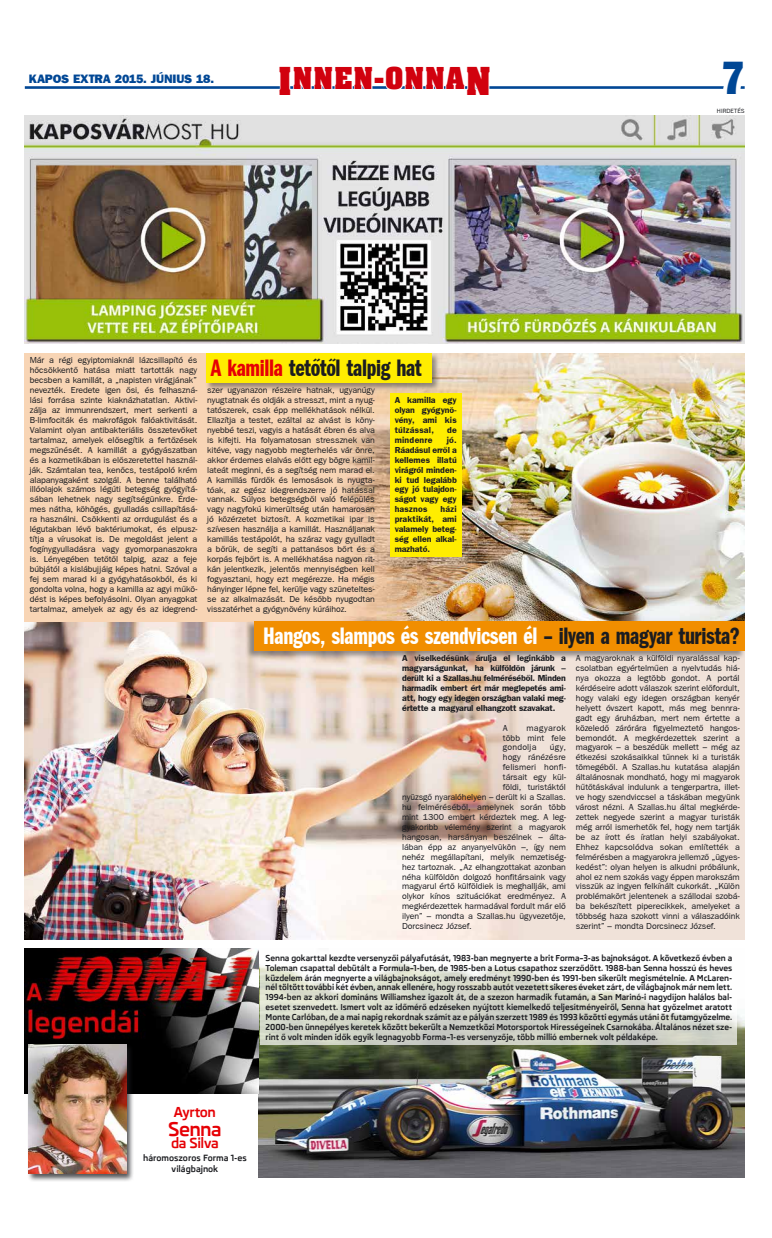
<style>
.page{position:relative;width:772px;height:1238px;background:#fff}
.page>*{position:absolute;margin:0;border:0;box-sizing:border-box;transform-origin:0 0}
.t1{font:800 46.99px "Frankfurt Gothic";color:#004795;scale:.82 1}
.t2{font:700 25.64px "Aardvark";letter-spacing:.04em;color:#d1010e}
.t3{font:600 extra-condensed 24.5px "Franklin Gothic Itc TEE";letter-spacing:-.015em;color:#fff}
.t4{font:600 extra-condensed 24.5px "Franklin Gothic Itc TEE";letter-spacing:-.015em;color:#1b1c20}
.t5{font:700 19.25px "Skoda Pro";letter-spacing:-.035em;color:#e60005}
.t6{font:700 14px "Skoda Pro";letter-spacing:-.03em;color:#e60005}
.t7{font:800 12.25px "Frankfurt Gothic";letter-spacing:-.015em;color:#004795}
.t8{font:8.75px/9.9px "Frankfurt Gothic";letter-spacing:-.005em;color:#1b1c20;text-align:justify}
.t9{font:700 8.75px/9.9px "Frankfurt Gothic";letter-spacing:-.005em;color:#1b1c20;text-align:justify}
.t10{font:700 8.75px/10.5px "Skoda Pro";letter-spacing:-.005em;color:#1b1c20;text-align:center}
.t11{font:700 8.75px "Frankfurt Gothic";letter-spacing:.03em;color:#1b1c20}
.t12{font:700 8.31px/9.9px "Skoda Pro";letter-spacing:-.01em;color:#1b1c20;text-align:justify}
.t13{font:6.12px "Frankfurt Gothic";letter-spacing:.01em;color:#1b1c20}
.s1{font-size:32.73px}
.s2{color:#e60005}
.s3{color:#1b1c20}
</style>
<div class="page">
<img style="left:25px;top:621px;width:719px;height:318px">
<hr style="left:25px;top:86px;width:719px;height:3px;background:#004795">
<svg style="left:277px;top:86px;width:97px;height:3px"></svg>
<svg style="left:384px;top:86px;width:107px;height:3px"></svg>
<svg style="left:713px;top:86px;width:32px;height:3px"></svg>
<img style="left:258px;top:950px;width:486px;height:227px">
<svg style="left:260px;top:953px;width:477px;height:91px"></svg>
<img style="left:25px;top:949px;width:233px;height:145px">
<div style="left:27px;top:1043px;width:107px;height:139px;background:#1b1c20;opacity:.75"></div>
<img style="left:29px;top:1044px;width:97px;height:129px">
<img style="left:25px;top:115px;width:719px;height:229px">
<img style="left:25px;top:353px;width:719px;height:268px">
<div style="left:205px;top:352px;width:235px;height:40px;background:#1b1c20;opacity:.45"></div>
<div style="left:206px;top:353px;width:226px;height:30px;background:#ffed00"></div>
<div style="left:389px;top:393px;width:72px;height:164px;background:#ffed00"></div>
<div style="left:245px;top:620px;width:501px;height:39px;background:#1b1c20;opacity:.45"></div>
<div style="left:254px;top:621px;width:490px;height:30px;background:#f18e00"></div>
<h3 class="t7" style="left:29px;top:71px;width:187px">KAPOS EXTRA 2015. JÚNIUS 18.</h3>
<h2 class="t2" style="left:278px;top:61px;width:214px"><span class="s1">I</span>NNEN-ONNA<span class="s1">N</span></h2>
<h1 class="t1" style="left:721px;top:50px;width:30px">7</h1>
<p class="t13" style="left:716px;top:107px;width:29px">HIRDETÉS</p>
<p class="t8" style="left:30px;top:355px;width:169px">Már a régi egyiptomiaknál lázcsillapító és hőcsökkentő hatása miatt tartották nagy becsben a kamillát, a „napisten virágjának” nevezték. Eredete igen ősi, és felhaszná&shy;lási forrása szinte kiaknázhatatlan. Aktivi&shy;zálja az immunrendszert, mert serkenti a B-limfociták és makrofágok falóaktivitását.<br>Valamint olyan antibakteriális összetevőket tartalmaz, amelyek elősegítik a fertőzések megszűnését. A kamillát a gyógyászatban és a kozmetikában is előszeretettel használ&shy;ják. Számtalan tea, kenőcs, testápoló krém alapanyagaként szolgál. A benne található illóolajok számos légúti betegség gyógyítá&shy;sában lehetnek nagy segítségünkre. Érde&shy;mes nátha, köhögés, gyulladás csillapításá&shy;ra használni. Csökkenti az orrdugulást és a légutakban lévő baktériumokat, és elpusz&shy;títja a vírusokat is. De megoldást jelent a fogínygyulladásra vagy gyomorpanaszokra is. Lényegében tetőtől talpig, azaz a feje búbjától a kislábujjáig képes hatni. Szóval a fej sem marad ki a gyógyhatásokból, és ki gondolta volna, hogy a kamilla az agyi műkö&shy;dést is képes befolyásolni. Olyan anyagokat tartalmaz, amelyek az agy és az idegrend-</p>
<h3 class="t4" style="left:211px;top:354px;width:212px"><span class="s2">A kamilla</span> tetőtől talpig hat</h3>
<p class="t9" style="left:394px;top:395px;width:64px">A kamilla egy olyan gyógynö&shy;vény, ami kis túlzással,</p>
<p class="t8" style="left:207px;top:385px;width:169px">szer ugyanazon részeire hatnak, ugyanúgy nyugtatnak és oldják a stresszt, mint a nyug&shy;tatószerek, csak épp mellékhatások nélkül.<br>Ellazítja a testet, ezáltal az alvást is kön - nyebbé teszi, vagyis a hatását ébren és alva is kifejti. Ha folyamatosan stressznek van kitéve, vagy nagyobb megterhelés vár önre, akkor érdemes elalvás előtt egy bögre kamil&shy;lateát meginni, és a segítség nem marad el.<br>A kamillás fürdők és lemosások is nyugta&shy;tóak, az egész idegrendszerre jó hatással vannak. Súlyos betegségből való felépülés vagy nagyfokú kimerültség után hamarosan jó közérzetet biztosít. A kozmetikai ipar is szívesen használja a kamillát. Használjanak kamillás testápolót, ha száraz vagy gyulladt a bőrük, de segíti a pattanásos bőrt és a korpás fejbőrt is. A mellékhatása nagyon rit&shy;kán jelentkezik, jelentős mennyiségben kell fogyasztani, hogy ezt megérezze. Ha mégis hányinger lépne fel, kerülje vagy szüneteltes&shy;se az alkalmazását. De később nyugodtan visszatérhet a gyógynövény kúráihoz.</p>
<p class="t9" style="left:447px;top:425px;width:11px">de</p>
<p class="t9" style="left:394px;top:435px;width:64px;text-indent:52px">jó.<br>Ráadásul erről a kellemes illatú virágról minden&shy;ki tud legalább egy jó tulajdon&shy;ságot vagy egy hasznos</p>
<p class="t11" style="left:394px;top:435px;width:39px">mindenre</p>
<p class="t9" style="left:394px;top:504px;width:64px;text-indent:46px">házi praktikát, ami valamely beteg&shy;ség ellen alkal&shy;mazható.</p>
<h3 class="t3" style="left:263px;top:622px;width:478px">Hangos, slampos és szendvicsen él <span class="s3">– ilyen a magyar turista?</span></h3>
<p class="t9" style="left:402px;top:653px;width:165px">A viselkedésünk árulja el leginkább a magyarságunkat, ha külföldön járunk – derült ki a Szallas.hu felméréséből. Minden harmadik embert ért már meglepetés ami&shy;att, hogy egy idegen országban valaki meg&shy;értette a magyarul elhangzott szavakat.</p>
<p class="t8" style="left:502px;top:722px;width:6px">A</p>
<p class="t8" style="left:502px;top:722px;width:65px;text-indent:23px">magyarok több mint fele gondolja</p>
<p class="t8" style="left:550px;top:742px;width:18px">úgy,</p>
<p class="t8" style="left:502px;top:752px;width:65px">hogy ránézésre</p>
<p class="t8" style="left:502px;top:762px;width:65px">felismeri honfi-</p>
<p class="t8" style="left:502px;top:772px;width:65px">társait egy kül-</p>
<p class="t8" style="left:502px;top:782px;width:65px">földi, turistáktól</p>
<p class="t8" style="left:402px;top:792px;width:165px">nyüzsgő nyaralóhelyen – derült ki a Szallas.</p>
<p class="t8" style="left:402px;top:802px;width:165px">hu felméréséből, amelynek során több</p>
<p class="t8" style="left:402px;top:812px;width:165px">mint 1300 embert kérdeztek meg. A leg-</p>
<p class="t8" style="left:402px;top:822px;width:165px">gyakoribb vélemény szerint a magyarok</p>
<p class="t8" style="left:402px;top:832px;width:165px">hangosan, harsányan beszélnek – álta-</p>
<p class="t8" style="left:402px;top:842px;width:165px">lában épp az anyanyelvükön –, így nem</p>
<p class="t8" style="left:402px;top:851px;width:165px">nehéz megállapítani, melyik nemzetiség-</p>
<p class="t8" style="left:402px;top:861px;width:165px">hez tartoznak. „Az elhangzottakat azonban</p>
<p class="t8" style="left:402px;top:871px;width:165px">néha külföldön dolgozó honfitársaink vagy</p>
<p class="t8" style="left:402px;top:881px;width:165px">magyarul értő külföldiek is meghallják, ami</p>
<p class="t8" style="left:402px;top:891px;width:165px">olykor kínos szituációkat eredményez. A</p>
<p class="t8" style="left:402px;top:901px;width:165px">megkérdezettek harmadával fordult már elő</p>
<p class="t8" style="left:402px;top:911px;width:165px">ilyen” – mondta a Szallas.hu ügyvezetője,</p>
<p class="t8" style="left:402px;top:921px;width:71px">Dorcsinecz József.</p>
<p class="t8" style="left:575px;top:653px;width:165px">A magyaroknak a külföldi nyaralással kap&shy;csolatban egyértelműen a nyelvtudás hiá&shy;nya okozza a legtöbb gondot. A portál kérdéseire adott válaszok szerint előfordult, hogy valaki egy idegen országban kenyér helyett óvszert kapott, más meg bennra&shy;gadt egy áruházban, mert nem értette a közeledő zárórára figyelmeztető hangos&shy;bemondót. A megkérdezettek szerint a magyarok – a beszédük mellett – még az étkezési szokásaikkal tűnnek ki a turisták tömegéből. A Szallas.hu kutatása alapján általánosnak mondható, hogy mi magyarok hűtőtáskával indulunk a tengerpartra, illet&shy;ve hogy szendviccsel a táskában megyünk várost nézni. A Szallas.hu által megkérde&shy;zettek negyede szerint a magyar turisták még arról ismerhetők fel, hogy nem tartják be az írott és íratlan helyi szabályokat.<br>Ehhez kapcsolódva sokan említették a felmérésben a magyarokra jellemző „ügyes&shy;kedést”: olyan helyen is alkudni próbálunk, ahol ez nem szokás vagy éppen marokszám visszük az ingyen felkínált cukorkát. „Külön problémakört jelentenek a szállodai szobá&shy;ba bekészített piperecikkek, amelyeket a többség haza szokott vinni a válaszadóink szerint” – mondta Dorcsinecz József.</p>
<p class="t12" style="left:265px;top:953px;width:468px">Senna gokarttal kezdte versenyzői pályafutását, 1983-ban megnyerte a brit Forma–3-as bajnokságot. A következő évben a Toleman csapattal debütált a Formula–1-ben, de 1985-ben a Lotus csapathoz szerződött. 1988-ban Senna hosszú és heves küzdelem árán megnyerte a világbajnokságot, amely eredményt 1990-ben és 1991-ben sikerült megismételnie. A McLaren&shy;nél töltött további két évben, annak ellenére, hogy rosszabb autót vezetett sikeres éveket zárt, de világbajnok már nem lett.<br>1994-ben az akkori domináns Williamshez igazolt át, de a szezon harmadik futamán, a San Marinó-i nagydíjon halálos bal&shy;esetet szenvedett. Ismert volt az időmérő edzéseken nyújtott kiemelkedő teljesítményeiről, Senna hat győzelmet aratott Monte Carlóban, de a mai napig rekordnak számít az e pályán szerzett 1989 és 1993 közötti egymás utáni öt futamgyőzelme.<br>2000-ben ünnepélyes keretek között bekerült a Nemzetközi Motorsportok Hírességeinek Csarnokába. Általános nézet sze&shy;rint ő volt minden idők egyik legnagyobb Forma–1-es versenyzője, több millió embernek volt példaképe.</p>
<h3 class="t6" style="left:174px;top:1103px;width:44px">Ayrton</h3>
<h3 class="t5" style="left:168px;top:1118px;width:55px">Senna</h3>
<h3 class="t6" style="left:171px;top:1135px;width:49px">da Silva</h3>
<p class="t10" style="left:143px;top:1153px;width:105px">háromoszoros Forma 1-es világbajnok</p>
</div>
